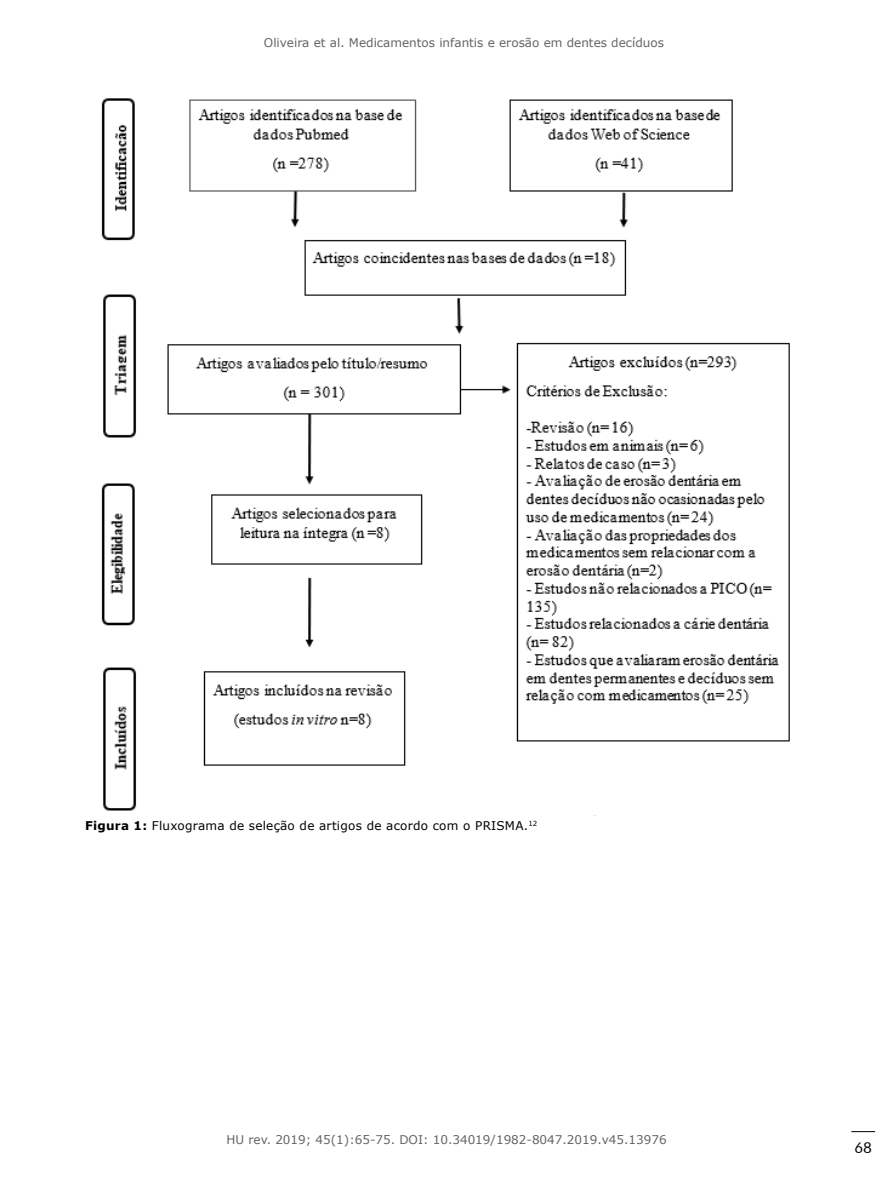
<style>
.page{position:relative;width:893px;height:1191px;background:#fff}
.page>*{position:absolute;margin:0;border:0;box-sizing:border-box;transform-origin:0 0}
.t1{font:15px "Futura BT";color:#000}
.t2{font:12px "Verdana";color:#636466}
.t3{font:12px "Verdana";letter-spacing:.02em;color:#000}
.s1{font-weight:700}
</style>
<div class="page">
<svg style="left:851px;top:1131px;width:24px;height:1px"></svg>
<img style="left:101px;top:98px;width:689px;height:718px">
<div style="left:440px;top:757px;width:376px;height:57px;background:#fff"></div>
<p class="t2" style="left:264px;top:34px;width:402px">Oliveira et al. Medicamentos infantis e erosão em dentes decíduos</p>
<p class="t3" style="left:85px;top:817px;width:454px"><span class="s1">Figura 1:</span> Fluxograma de seleção de artigos de acordo com o PRISMA.<sup>12</sup></p>
<p class="t2" style="left:226px;top:1131px;width:442px">HU rev. 2019; 45(1):65-75. DOI: 10.34019/1982-8047.2019.v45.13976</p>
<p class="t1" style="left:854px;top:1138px;width:19px">68</p>
</div>
